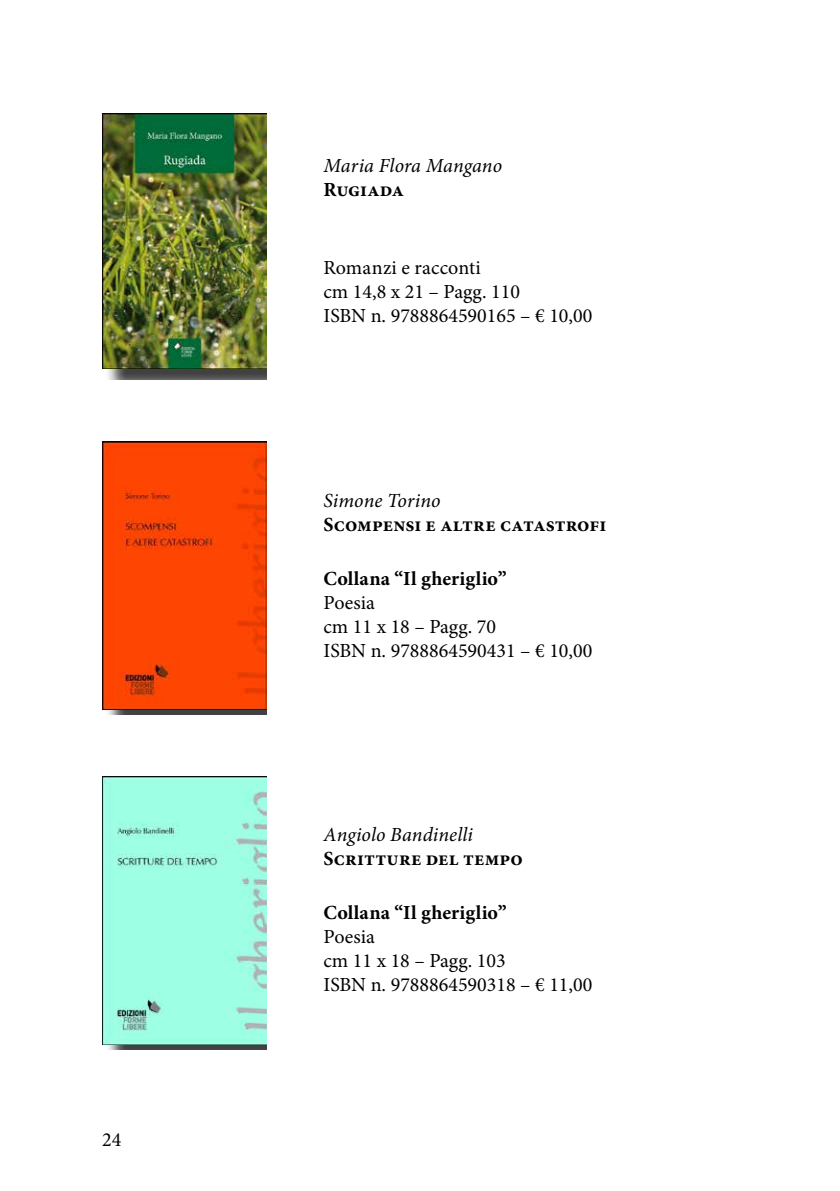
<style>
.page{position:relative;width:840px;height:1191px;background:#fff}
.page>*{position:absolute;margin:0;border:0;box-sizing:border-box;transform-origin:0 0}
.t1{font:20px/24px "Minion Pro";color:#000}
.t2{font:700 20px "Minion Pro";letter-spacing:.01em;color:#000}
.t3{font:italic 20px "Minion Pro";letter-spacing:.005em;color:#000}
.t4{font:700 20px "Minion Pro";letter-spacing:-.01em;color:#000}
</style>
<div class="page">
<img style="left:102px;top:776px;width:164px;height:268px">
<img style="left:102px;top:442px;width:164px;height:267px">
<div style="left:105px;top:116px;width:161px;height:264px;background:#000;opacity:.75"></div>
<img style="left:102px;top:113px;width:164px;height:255px">
<p class="t1" style="left:102px;top:1127px;width:21px">24</p>
<p class="t3" style="left:323px;top:152px;width:180px">Maria Flora Mangano</p>
<p class="t4" style="left:323px;top:176px;width:82px">Rugiada</p>
<p class="t1" style="left:323px;top:256px;width:270px">Romanzi e racconti<br>cm 14,8 x 21 – Pagg. 110<br>ISBN n. 9788864590165 – € 10,00</p>
<p class="t3" style="left:323px;top:487px;width:118px">Simone Torino</p>
<p class="t2" style="left:323px;top:510px;width:284px">Scompensi e altre catastrofi</p>
<p class="t2" style="left:323px;top:564px;width:185px">Collana “Il gheriglio”</p>
<p class="t1" style="left:323px;top:590px;width:270px">Poesia<br>cm 11 x 18 – Pagg. 70<br>ISBN n. 9788864590431 – € 10,00</p>
<p class="t3" style="left:323px;top:821px;width:151px">Angiolo Bandinelli</p>
<p class="t2" style="left:323px;top:845px;width:201px">Scritture del tempo</p>
<p class="t2" style="left:323px;top:898px;width:185px">Collana “Il gheriglio”</p>
<p class="t1" style="left:323px;top:925px;width:270px">Poesia<br>cm 11 x 18 – Pagg. 103<br>ISBN n. 9788864590318 – € 11,00</p>
</div>
